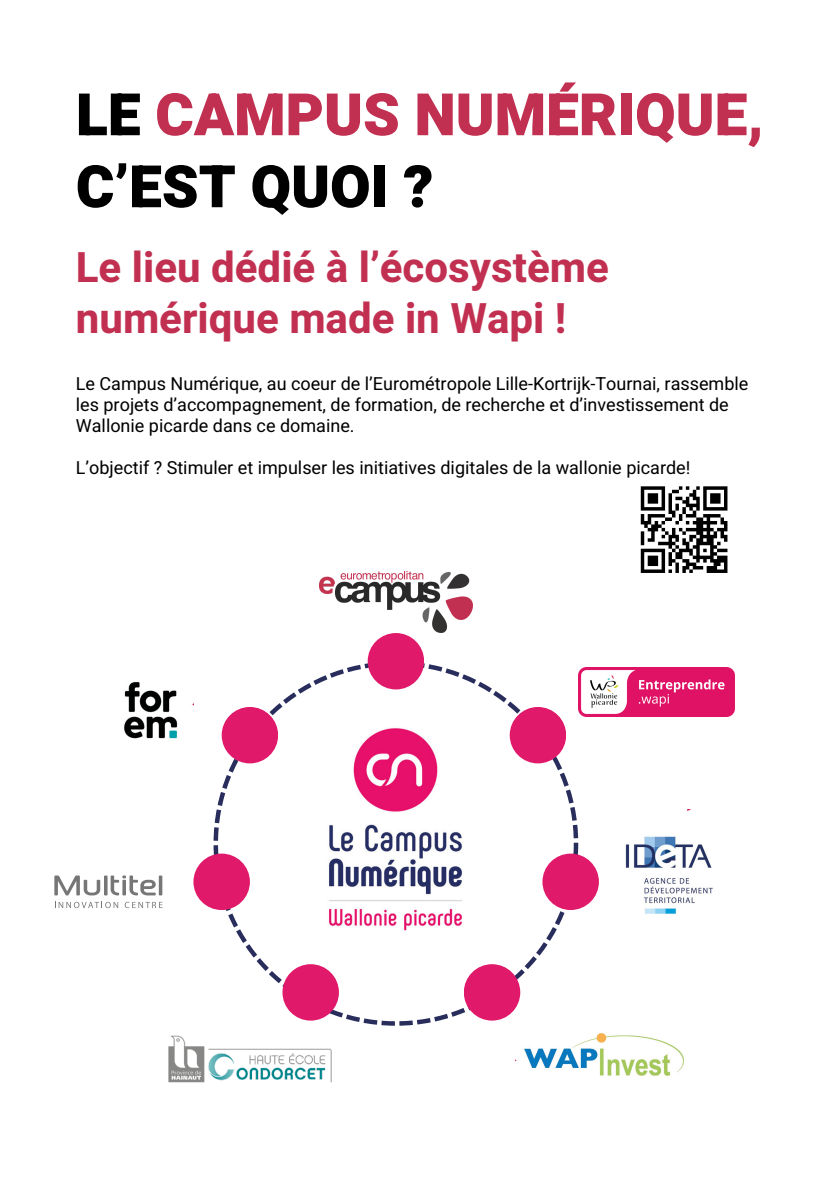
<style>
.page{position:relative;width:839px;height:1191px;background:#fff}
.page>*{position:absolute;margin:0;border:0;box-sizing:border-box;transform-origin:0 0}
.t1{font:900 58.6px "Heebo";color:#c23051}
.t2{font:900 58.6px "Heebo";color:#000}
.t3{font:700 42px/51px "Heebo";color:#c23051}
.t4{font:18px/21px "Heebo";color:#000}
.s1{color:#000}
</style>
<div class="page">
<svg style="left:213px;top:663px;width:365px;height:363px"></svg>
<div style="left:222px;top:707px;width:56px;height:56px;background:#e1196a;border-radius:50%"></div>
<div style="left:464px;top:964px;width:56px;height:57px;background:#e1196a;border-radius:50%"></div>
<div style="left:193px;top:854px;width:57px;height:56px;background:#e1196a;border-radius:50%"></div>
<div style="left:542px;top:854px;width:57px;height:56px;background:#e1196a;border-radius:50%"></div>
<div style="left:509px;top:707px;width:57px;height:56px;background:#e1196a;border-radius:50%"></div>
<div style="left:282px;top:964px;width:57px;height:57px;background:#e1196a;border-radius:50%"></div>
<div style="left:367px;top:633px;width:57px;height:56px;background:#e1196a;border-radius:50%"></div>
<img style="left:169px;top:1035px;width:162px;height:48px">
<img style="left:319px;top:571px;width:153px;height:62px">
<img style="left:578px;top:667px;width:156px;height:50px">
<hr style="left:104px;top:876px;width:3px;height:19px;background:#767677">
<svg style="left:111px;top:876px;width:45px;height:19px"></svg>
<hr style="left:159px;top:876px;width:3px;height:19px;background:#767677">
<svg style="left:54px;top:876px;width:46px;height:19px"></svg>
<svg style="left:55px;top:902px;width:63px;height:6px"></svg>
<svg style="left:125px;top:902px;width:37px;height:6px"></svg>
<img style="left:625px;top:810px;width:88px;height:104px">
<img style="left:515px;top:1014px;width:169px;height:62px">
<img style="left:124px;top:682px;width:70px;height:57px">
<svg style="left:640px;top:486px;width:87px;height:87px"></svg>
<hr style="left:706px;top:570px;width:21px;height:3px;background:#000">
<p class="t1" style="left:76px;top:74px;width:689px"><span class="s1">LE</span> CAMPUS NUMÉRIQUE,</p>
<p class="t2" style="left:76px;top:146px;width:359px">C’EST QUOI ?</p>
<p class="t3" style="left:76px;top:243px;width:534px">Le lieu dédié à l’écosystème numérique made in Wapi !</p>
<p class="t4" style="left:76px;top:374px;width:674px">Le Campus Numérique, au coeur de l’Eurométropole Lille-Kortrijk-Tournai, rassemble les projets d’accompagnement, de formation, de recherche et d’investissement de<br>Wallonie picarde dans ce domaine.</p>
<p class="t4" style="left:76px;top:458px;width:616px">L’objectif ? Stimuler et impulser les initiatives digitales de la wallonie picarde!</p>
</div>
